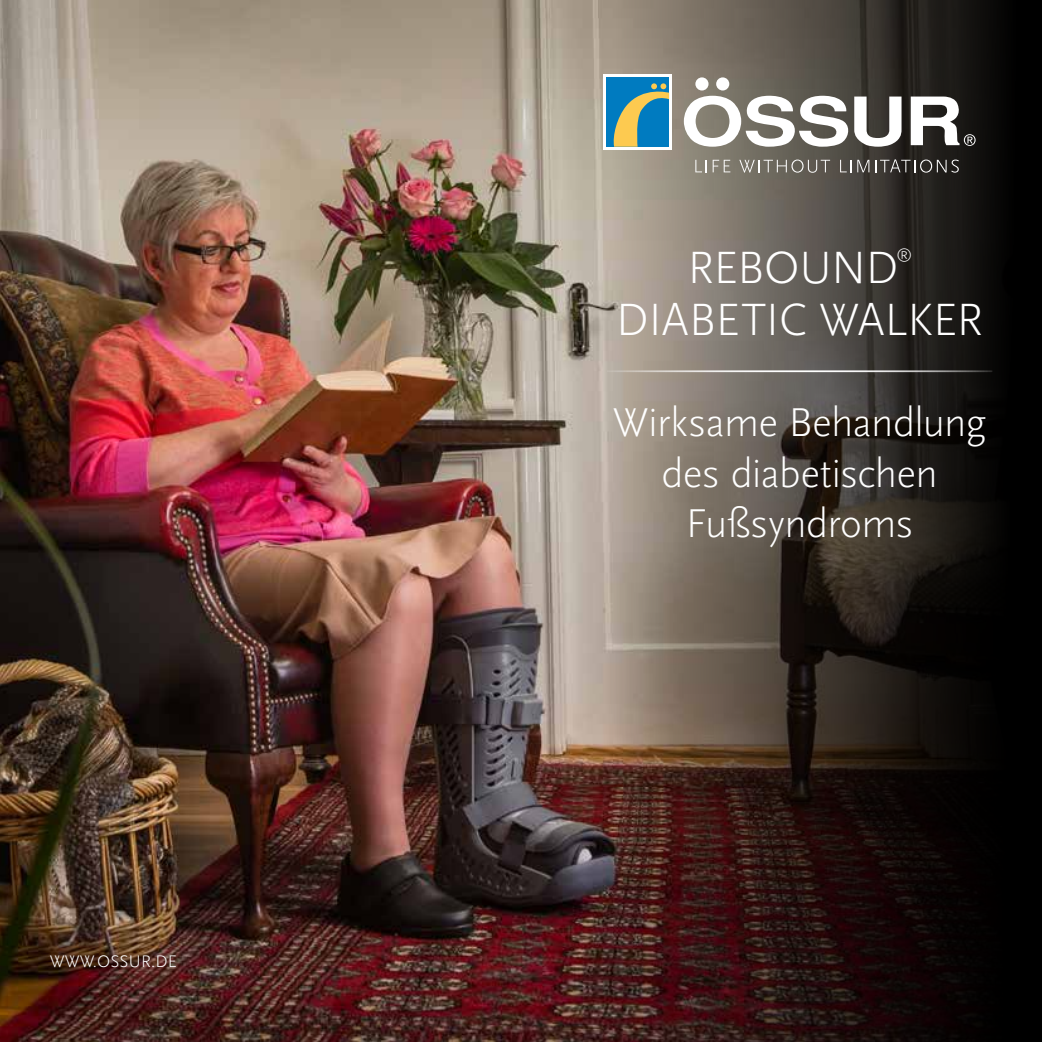
<style>
.page{position:relative;width:1042px;height:1042px;background:#fff}
.page>*{position:absolute;margin:0;border:0;box-sizing:border-box;transform-origin:0 0}
.t1{font:300 47.25px "Scala Sans OT";letter-spacing:-.01em;color:#fff}
.t2{font:300 42px/50.4px "Scala Sans OT";letter-spacing:-.01em;color:#fff;text-align:center}
.t3{font:300 17.5px "Scala Sans OT";letter-spacing:.01em;color:#fff}
.t4{font:300 16.28px "Scala Sans OT";color:#fff}
</style>
<div class="page">
<img style="left:0;top:0;width:1042px;height:1042px">
<svg style="left:695px;top:160px;width:35px;height:12px"></svg>
<svg style="left:739px;top:160px;width:91px;height:13px"></svg>
<svg style="left:840px;top:160px;width:11px;height:12px"></svg>
<svg style="left:857px;top:160px;width:12px;height:12px"></svg>
<svg style="left:875px;top:159px;width:84px;height:14px"></svg>
<div style="left:695px;top:77px;width:13px;height:13px;background:#fff;border-radius:50%"></div>
<div style="left:716px;top:77px;width:13px;height:13px;background:#fff;border-radius:50%"></div>
<svg style="left:911px;top:97px;width:64px;height:49px"></svg>
<div style="left:603px;top:74px;width:69px;height:76px;background:#fff"></div>
<div style="left:606px;top:77px;width:63px;height:70px;background:#007bc0"></div>
<svg style="left:613px;top:83px;width:56px;height:64px"></svg>
<svg style="left:684px;top:96px;width:217px;height:51px"></svg>
<hr style="left:607px;top:370px;width:385px;height:2px;background:#fff">
<p class="t3" style="left:50px;top:952px;width:129px">WWW.OSSUR.DE</p>
<p class="t1" style="left:687px;top:242px;width:213px">REBOUND</p>
<p class="t4" style="left:896px;top:245px;width:17px">®</p>
<p class="t1" style="left:616px;top:294px;width:369px">DIABETIC WALKER</p>
<p class="t2" style="left:613px;top:398px;width:375px">Wirksame Behandlung des diabetischen<br>Fußsyndroms</p>
</div>
